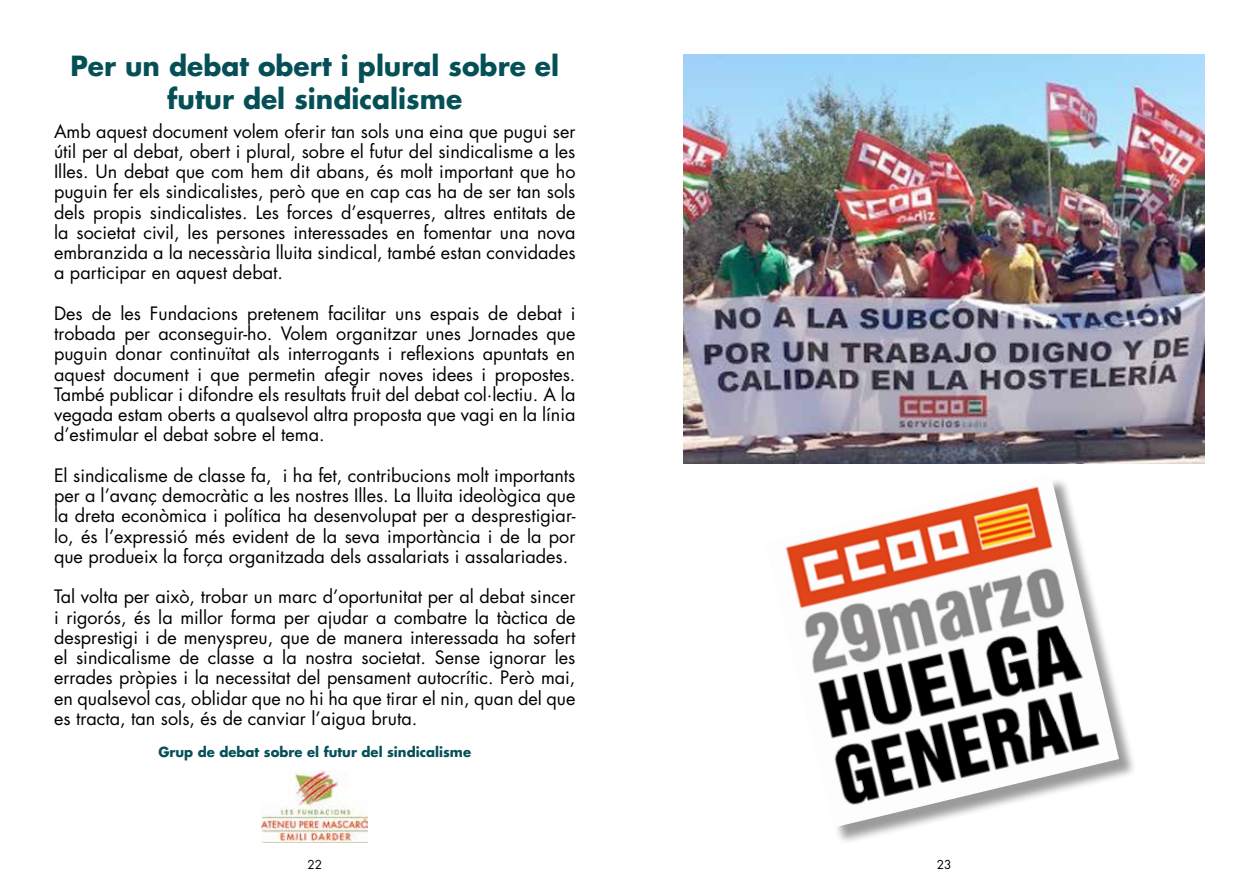
<style>
.page{position:relative;width:1259px;height:893px;background:#fff}
.page>*{position:absolute;margin:0;border:0;box-sizing:border-box;transform-origin:0 0}
.t1{font:700 27px/32.4px "Futura Std";color:#055057;text-align:center}
.t2{font:18px/20.2px "Futura Std";color:#000;text-align:justify}
.t3{font:700 13.5px "Futura Std";color:#055057}
.t4{font:12px "Futura Std";color:#000}
</style>
<div class="page">
<img style="left:262px;top:770px;width:106px;height:72px">
<img style="left:683px;top:54px;width:522px;height:409px">
<div style="left:768px;top:476px;width:369px;height:369px;background:#000;opacity:.4"></div>
<img style="left:768px;top:476px;width:351px;height:351px">
<h1 class="t1" style="left:70px;top:50px;width:490px">Per un debat obert i plural sobre el futur del sindicalisme</h1>
<p class="t2" style="left:54px;top:121px;width:523px">Amb aquest document volem oferir tan sols una eina que pugui ser útil per al debat, obert i plural, sobre el futur del sindicalisme a les Illes. Un debat que com hem dit abans, és molt important que ho puguin fer els sindicalistes, però que en cap cas ha de ser tan sols dels propis sindicalistes. Les forces d’esquerres, altres entitats de la societat civil, les persones interessades en fomentar una nova embranzida a la necessària lluita sindical, també estan convidades a participar en aquest debat.</p>
<p class="t2" style="left:54px;top:303px;width:523px">Des de les Fundacions pretenem facilitar uns espais de debat i trobada per aconseguir-ho. Volem organitzar unes Jornades que puguin donar continuïtat als interrogants i reflexions apuntats en aquest document i que permetin afegir noves idees i propostes.<br>També publicar i difondre els resultats fruit del debat col·lectiu. A la vegada estam oberts a qualsevol altra proposta que vagi en la línia d’estimular el debat sobre el tema.</p>
<p class="t2" style="left:54px;top:465px;width:523px">El sindicalisme de classe fa, i ha fet, contribucions molt importants per a l’avanç democràtic a les nostres Illes. La lluita ideològica que la dreta econòmica i política ha desenvolupat per a desprestigiar&shy;lo, és l’expressió més evident de la seva importància i de la por que produeix la força organitzada dels assalariats i assalariades.</p>
<p class="t2" style="left:54px;top:587px;width:523px">Tal volta per això, trobar un marc d’oportunitat per al debat sincer i rigorós, és la millor forma per ajudar a combatre la tàctica de desprestigi i de menyspreu, que de manera interessada ha sofert el sindicalisme de classe a la nostra societat. Sense ignorar les errades pròpies i la necessitat del pensament autocrític. Però mai, en qualsevol cas, oblidar que no hi ha que tirar el nin, quan del que es tracta, tan sols, és de canviar l’aigua bruta.</p>
<p class="t3" style="left:158px;top:742px;width:314px">Grup de debat sobre el futur del sindicalisme</p>
<p class="t4" style="left:307px;top:857px;width:16px">22</p>
<p class="t4" style="left:937px;top:857px;width:16px">23</p>
</div>
